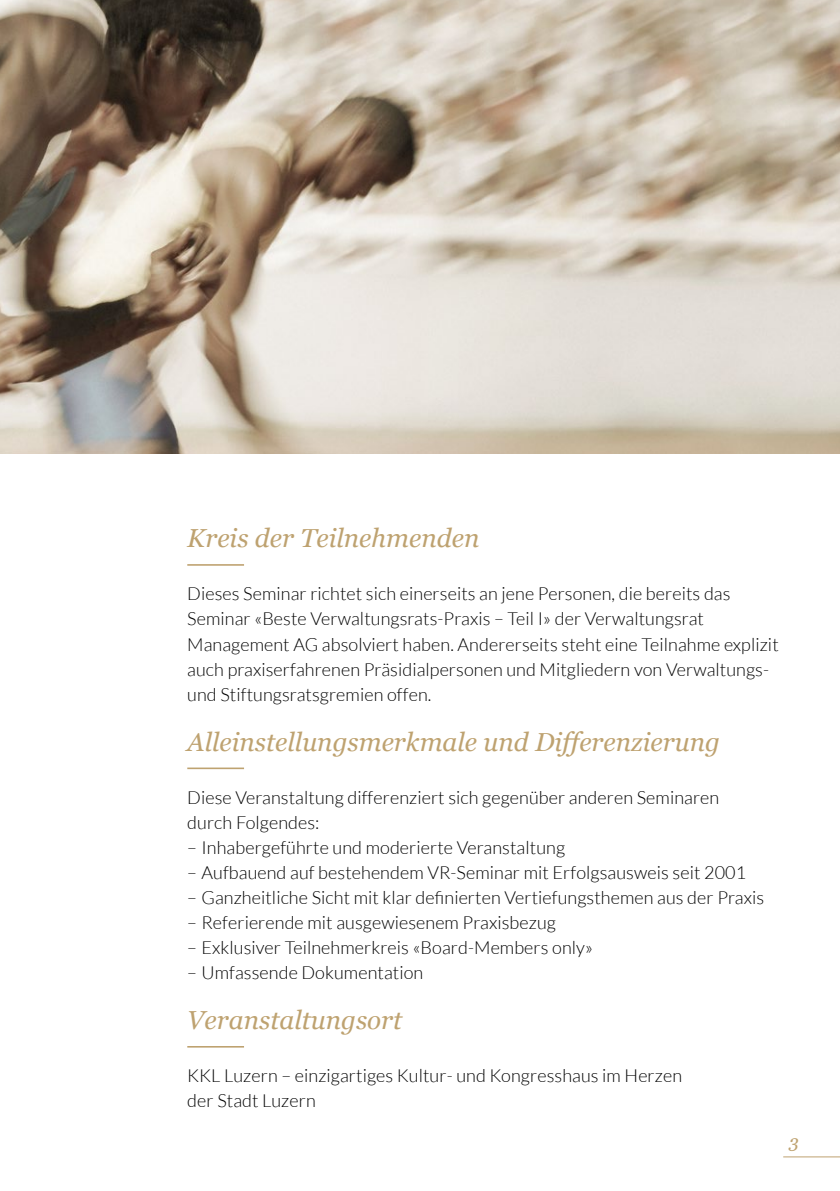
<style>
.page{position:relative;width:840px;height:1191px;background:#fff}
.page>*{position:absolute;margin:0;border:0;box-sizing:border-box;transform-origin:0 0}
.Untertitel_Gold{font:italic 26px "Georgia";color:#bea270}
.Grundschrift{font:300 18px/25px "Lato";letter-spacing:.005em;color:#000}
.Grundschrift-2{font:italic 18px "Georgia";color:#bea270}
</style>
<div class="page">
<img style="left:0;top:0;width:839px;height:454px">
<hr style="left:187px;top:564px;width:57px;height:2px;background:#bea270">
<hr style="left:187px;top:767px;width:57px;height:2px;background:#bea270">
<hr style="left:187px;top:1046px;width:57px;height:1px;background:#bea270">
<hr style="left:782px;top:1156px;width:57px;height:1px;background:#bea270">
<p class="Untertitel_Gold" style="left:187px;top:519px;width:293px">Kreis der Teilnehmenden</p>
<p class="Grundschrift" style="left:187px;top:581px;width:592px">Dieses Seminar richtet sich einerseits an jene Personen, die bereits das Seminar «Beste Verwaltungsrats-Praxis – Teil I» der Verwaltungsrat Management AG absolviert haben. Andererseits steht eine Teilnahme explizit auch praxiserfahrenen Präsidialpersonen und Mitgliedern von Verwaltungs&shy;und Stiftungsratsgremien offen.</p>
<p class="Untertitel_Gold" style="left:187px;top:722px;width:534px">Alleinstellungsmerkmale und Differenzierung</p>
<p class="Grundschrift" style="left:187px;top:785px;width:533px">Diese Veranstaltung differenziert sich gegenüber anderen Seminaren durch Folgendes:</p>
<p class="Grundschrift" style="left:187px;top:835px;width:379px">– Inhabergeführte und moderierte Veranstaltung</p>
<p class="Grundschrift" style="left:187px;top:860px;width:560px">– Aufbauend auf bestehendem VR-Seminar mit Erfolgsausweis seit 2001</p>
<p class="Grundschrift" style="left:187px;top:885px;width:578px">– Ganzheitliche Sicht mit klar definierten Vertiefungsthemen aus der Praxis</p>
<p class="Grundschrift" style="left:187px;top:910px;width:370px">– Referierende mit ausgewiesenem Praxisbezug</p>
<p class="Grundschrift" style="left:187px;top:935px;width:407px">– Exklusiver Teilnehmerkreis «Board-Members only»</p>
<p class="Grundschrift" style="left:187px;top:960px;width:237px">– Umfassende Dokumentation</p>
<p class="Untertitel_Gold" style="left:187px;top:1001px;width:216px">Veranstaltungsort</p>
<p class="Grundschrift" style="left:187px;top:1063px;width:496px">KKL Luzern – einzigartiges Kultur- und Kongresshaus im Herzen der Stadt Luzern</p>
<p class="Grundschrift-2" style="left:788px;top:1128px;width:11px">3</p>
</div>
